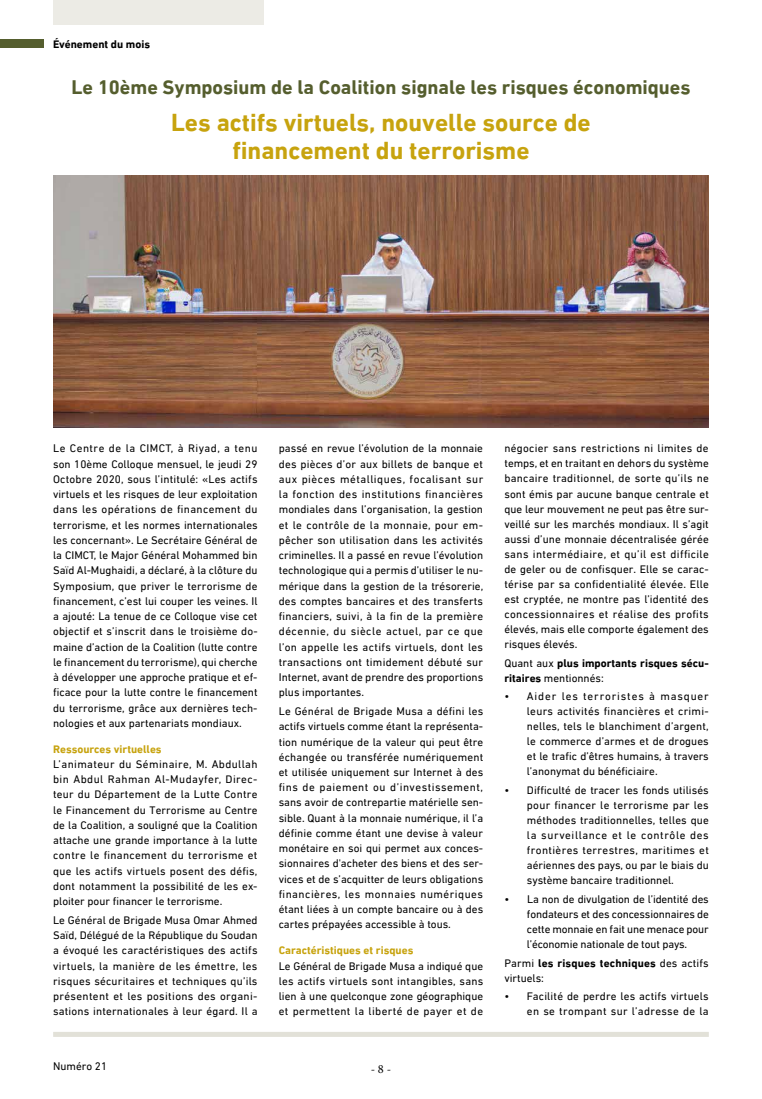
<style>
.page{position:relative;width:762px;height:1099px;background:#fff}
.page>*{position:absolute;margin:0;border:0;box-sizing:border-box;transform-origin:0 0}
.t1{font:700 25px/27.5px "DIN Next LT Arabic";color:#c7a30e;text-align:center}
.t2{font:700 20px "DIN Next LT Arabic";color:#555e2e}
.t3{font:12.5px "Minion Pro";color:#000}
.t4{font:11.25px/15.2px "DIN Next LT Arabic";color:#000;text-align:justify}
.t5{font:700 11.25px/15px "DIN Next LT Arabic";color:#000}
.t6{font:700 11.25px "DIN Next LT Arabic";color:#c7a30e}
.s1{font-weight:400}
.s2{font-weight:700}
</style>
<div class="page">
<div style="left:0;top:40px;width:43px;height:8px;background:#555e2e"></div>
<img style="left:53px;top:175px;width:656px;height:253px">
<div style="left:53px;top:0;width:210px;height:25px;background:#ecebe5"></div>
<div style="left:53px;top:1031px;width:656px;height:5px;background:#e2e1d8"></div>
<p class="t5" style="left:53px;top:36px;width:98px">Événement du mois</p>
<h2 class="t2" style="left:71px;top:75px;width:620px">Le 10ème Symposium de la Coalition signale les risques économiques</h2>
<h1 class="t1" style="left:171px;top:109px;width:421px">Les actifs virtuels, nouvelle source de financement du terrorisme</h1>
<p class="t4" style="left:53px;top:441px;width:206px">Le Centre de la CIMCT, à Riyad, a tenu son 10ème Colloque mensuel, le jeudi 29<br>Octobre 2020, sous l’intitulé: «Les actifs virtuels et les risques de leur exploitation dans les opérations de financement du terrorisme, et les normes internationales les concernant». Le Secrétaire Général de la CIMCT, le Major Général Mohammed bin Saïd Al-Mughaidi, a déclaré, à la clôture du Symposium, que priver le terrorisme de financement, c’est lui couper les veines. Il a ajouté: La tenue de ce Colloque vise cet objectif et s’inscrit dans le troisième do&shy;maine d’action de la Coalition (lutte contre le financement du terrorisme), qui cherche à développer une approche pratique et ef&shy;ficace pour la lutte contre le financement du terrorisme, grâce aux dernières tech&shy;nologies et aux partenariats mondiaux.</p>
<p class="t6" style="left:53px;top:742px;width:110px">Ressources virtuelles</p>
<p class="t4" style="left:53px;top:756px;width:206px">L’animateur du Séminaire, M. Abdullah bin Abdul Rahman Al-Mudayfer, Direc&shy;teur du Département de la Lutte Contre le Financement du Terrorisme au Centre de la Coalition, a souligné que la Coalition attache une grande importance à la lutte contre le financement du terrorisme et que les actifs virtuels posent des défis, dont notamment la possibilité de les ex&shy;ploiter pour financer le terrorisme.</p>
<p class="t4" style="left:53px;top:912px;width:206px">Le Général de Brigade Musa Omar Ahmed Saïd, Délégué de la République du Soudan a évoqué les caractéristiques des actifs virtuels, la manière de les émettre, les risques sécuritaires et techniques qu’ils présentent et les positions des organi&shy;sations internationales à leur égard. Il a</p>
<p class="t4" style="left:279px;top:441px;width:206px">passé en revue l’évolution de la monnaie des pièces d’or aux billets de banque et aux pièces métalliques, focalisant sur la fonction des institutions financières mondiales dans l’organisation, la gestion et le contrôle de la monnaie, pour em&shy;pêcher son utilisation dans les activités criminelles. Il a passé en revue l’évolution technologique qui a permis d’utiliser le nu&shy;mérique dans la gestion de la trésorerie, des comptes bancaires et des transferts financiers, suivi, à la fin de la première décennie, du siècle actuel, par ce que l’on appelle les actifs virtuels, dont les transactions ont timidement débuté sur Internet, avant de prendre des proportions plus importantes.</p>
<p class="t4" style="left:279px;top:703px;width:206px">Le Général de Brigade Musa a défini les actifs virtuels comme étant la représenta&shy;tion numérique de la valeur qui peut être échangée ou transférée numériquement et utilisée uniquement sur Internet à des fins de paiement ou d’investissement, sans avoir de contrepartie matérielle sen&shy;sible. Quant à la monnaie numérique, il l’a définie comme étant une devise à valeur monétaire en soi qui permet aux conces&shy;sionnaires d'acheter des biens et des ser&shy;vices et de s’acquitter de leurs obligations financières, les monnaies numériques étant liées à un compte bancaire ou à des cartes prépayées accessible à tous.</p>
<p class="t6" style="left:279px;top:943px;width:136px">Caractéristiques et risques</p>
<p class="t4" style="left:279px;top:957px;width:206px">Le Général de Brigade Musa a indiqué que les actifs virtuels sont intangibles, sans lien à une quelconque zone géographique et permettent la liberté de payer et de</p>
<p class="t4" style="left:53px;top:1058px;width:55px">Numéro 21</p>
<p class="t3" style="left:371px;top:1060px;width:22px">- 8 -</p>
<p class="t4" style="left:504px;top:441px;width:206px">négocier sans restrictions ni limites de temps, et en traitant en dehors du système bancaire traditionnel, de sorte qu’ils ne sont émis par aucune banque centrale et que leur mouvement ne peut pas être sur&shy;veillé sur les marchés mondiaux. Il s’agit aussi d’une monnaie décentralisée gérée sans intermédiaire, et qu’il est difficile de geler ou de confisquer. Elle se carac&shy;térise par sa confidentialité élevée. Elle est cryptée, ne montre pas l’identité des concessionnaires et réalise des profits élevés, mais elle comporte également des risques élevés.</p>
<p class="t5" style="left:504px;top:655px;width:206px"><span class="s1">Quant aux</span> plus importants risques sécu&shy;ritaires <span class="s1">mentionnés:</span></p>
<p class="t4" style="left:527px;top:688px;width:183px;text-indent:-22px">• Aider les terroristes à masquer leurs activités financières et crimi&shy;nelles, tels le blanchiment d’argent, le commerce d’armes et de drogues et le trafic d’êtres humains, à travers l’anonymat du bénéficiaire.</p>
<p class="t4" style="left:527px;top:782px;width:183px;text-indent:-22px">• Difficulté de tracer les fonds utilisés pour financer le terrorisme par les méthodes traditionnelles, telles que la surveillance et le contrôle des frontières terrestres, maritimes et aériennes des pays, ou par le biais du système bancaire traditionnel.</p>
<p class="t4" style="left:527px;top:891px;width:183px;text-indent:-22px">• La non de divulgation de l’identité des fondateurs et des concessionnaires de cette monnaie en fait une menace pour l’économie nationale de tout pays.</p>
<p class="t4" style="left:504px;top:955px;width:206px">Parmi <span class="s2">les risques techniques</span> des actifs virtuels:</p>
<p class="t4" style="left:504px;top:988px;width:206px;text-align:right">• Facilité de perdre les actifs virtuels en se trompant sur l’adresse de la</p>
</div>
